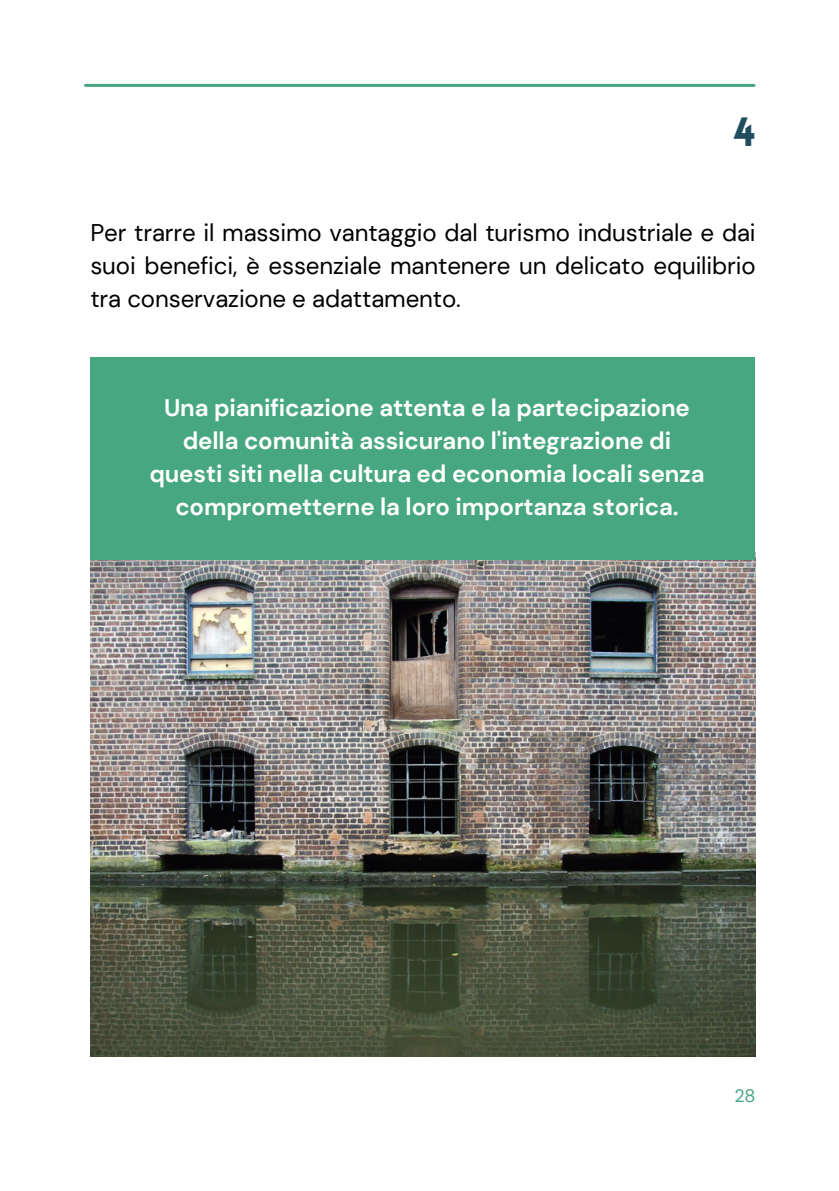
<style>
.page{position:relative;width:839px;height:1191px;background:#fff}
.page>*{position:absolute;margin:0;border:0;box-sizing:border-box;transform-origin:0 0}
.t1{font:900 40px "Lovelo";color:#204c5f}
.t2{font:700 24px/33px "DM Sans";letter-spacing:-.005em;color:#fff;text-align:center}
.t3{font:24px/33px "DM Sans";letter-spacing:-.005em;color:#000;text-align:justify}
.t4{font:18px "DM Sans";color:#47a781}
</style>
<div class="page">
<hr style="left:85px;top:84px;width:669px;height:3px;background:#47a781">
<img style="left:90px;top:560px;width:665px;height:496px">
<div style="left:90px;top:357px;width:665px;height:203px;background:#47a781"></div>
<p class="t1" style="left:734px;top:116px;width:23px">4</p>
<p class="t3" style="left:90px;top:216px;width:666px">Per trarre il massimo vantaggio dal turismo industriale e dai suoi benefici, è essenziale mantenere un delicato equilibrio tra conservazione e adattamento.</p>
<p class="t2" style="left:149px;top:391px;width:556px">Una pianificazione attenta e la partecipazione della comunità assicurano l'integrazione di questi siti nella cultura ed economia locali senza comprometterne la loro importanza storica.</p>
<h1 class="t4" style="left:734px;top:1085px;width:23px">28</h1>
</div>
